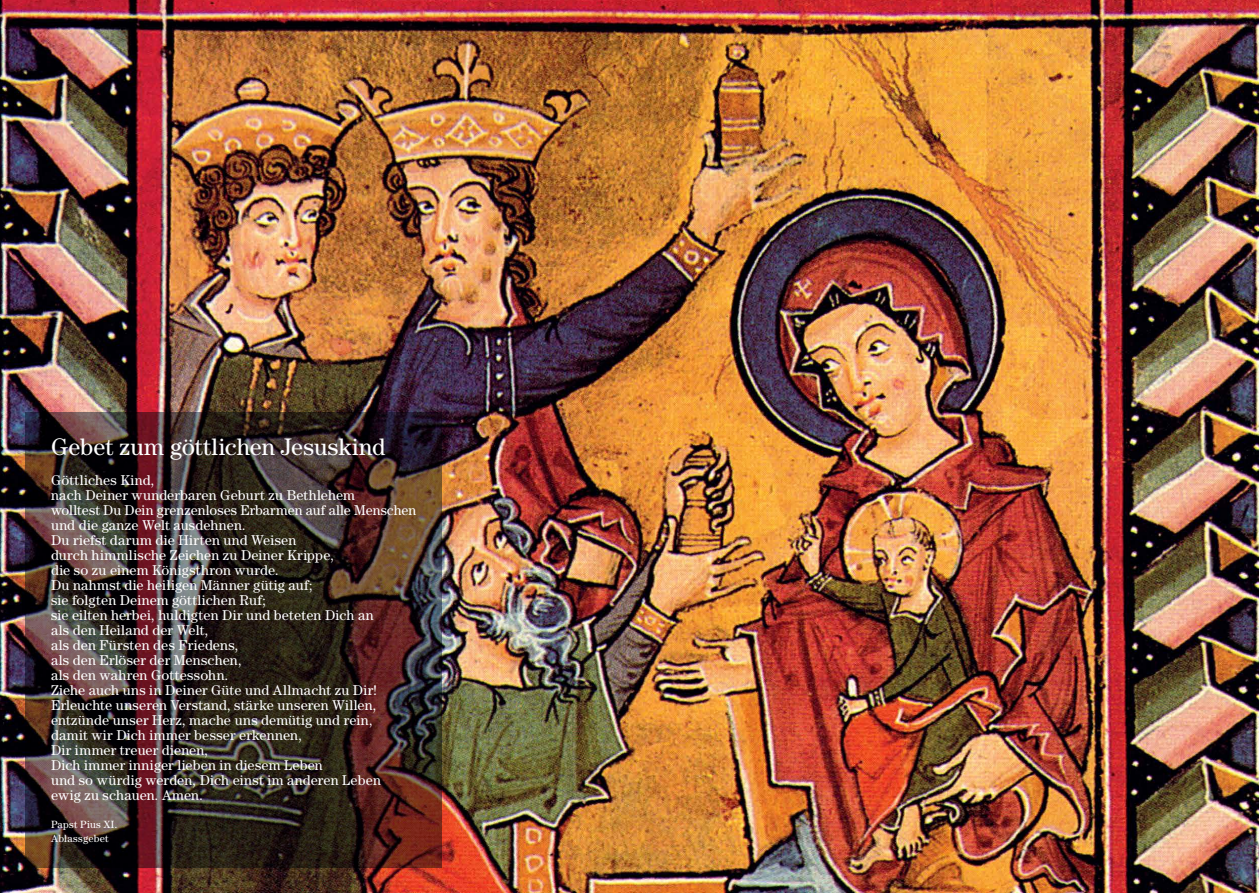
<style>
.page{position:relative;width:1259px;height:893px;background:#fff}
.page>*{position:absolute;margin:0;border:0;box-sizing:border-box;transform-origin:0 0}
.t1{font:24px "Century Std";letter-spacing:-.005em;color:#fff}
.t2{font:14.25px/15px "Century Std";letter-spacing:.01em;color:#fff}
.t3{font:10.5px/13.5px "Century Std";letter-spacing:.025em;color:#fff}
</style>
<div class="page">
<img style="left:0;top:0;width:1259px;height:893px">
<img style="left:26px;top:412px;width:416px;height:455px">
<h1 class="t1" style="left:51px;top:432px;width:336px">Gebet zum göttlichen Jesuskind</h1>
<p class="t2" style="left:51px;top:472px;width:367px">Göttliches Kind,<br>nach Deiner wunderbaren Geburt zu Bethlehem<br>wolltest Du Dein grenzenloses Erbarmen auf alle Menschen und die ganze Welt ausdehnen.<br>Du riefst darum die Hirten und Weisen<br>durch himmlische Zeichen zu Deiner Krippe,<br>die so zu einem Königsthron wurde.<br>Du nahmst die heiligen Männer gütig auf;<br>sie folgten Deinem göttlichen Ruf;<br>sie eilten herbei, huldigten Dir und beteten Dich an<br>als den Heiland der Welt,<br>als den Fürsten des Friedens,<br>als den Erlöser der Menschen,<br>als den wahren Gottessohn.<br>Ziehe auch uns in Deiner Güte und Allmacht zu Dir!<br>Erleuchte unseren Verstand, stärke unseren Willen, entzünde unser Herz, mache uns demütig und rein,<br>damit wir Dich immer besser erkennen,<br>Dir immer treuer dienen,<br>Dich immer inniger lieben in diesem Leben<br>und so würdig werden, Dich einst im anderen Leben<br>ewig zu schauen. Amen.</p>
<p class="t3" style="left:51px;top:817px;width:68px">Papst Pius XI.<br>Ablassgebet</p>
</div>
